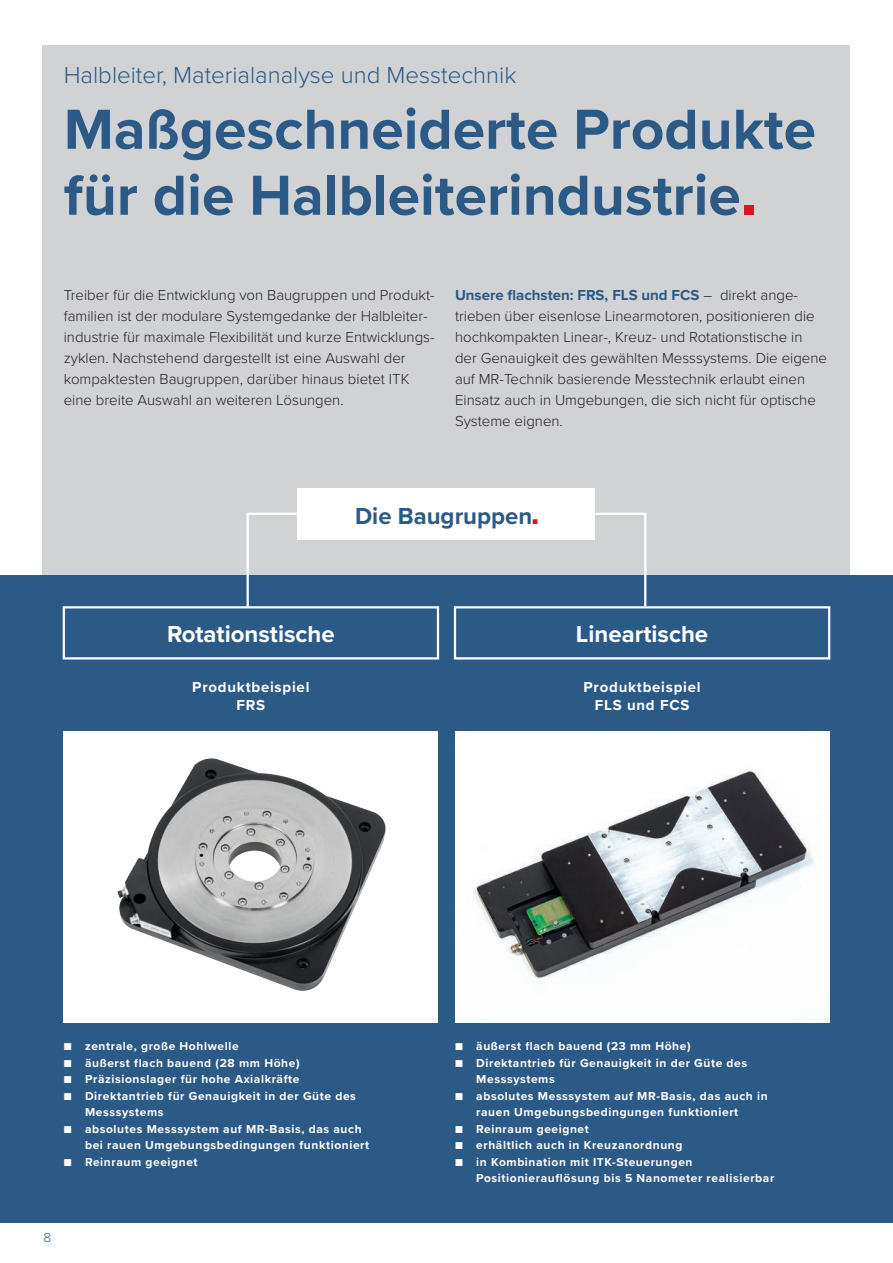
<style>
.page{position:relative;width:893px;height:1263px;background:#fff}
.page>*{position:absolute;margin:0;border:0;box-sizing:border-box;transform-origin:0 0}
.t1{font:700 58.5px/66px "Proxima Nova";color:#2c5a86}
.t2{font:300 24px "Proxima Nova";color:#2c5a86}
.t3{font:700 24px "Proxima Nova";color:#fff}
.t4{font:700 24px "Proxima Nova";color:#2c5a86}
.t5{font:300 15px/21px "Proxima Nova";color:#231f20}
.t6{font:700 15px/18px "Proxima Nova";letter-spacing:.05em;color:#fff;text-align:center}
.t7{font:300 13.5px "Proxima Nova";color:#2c5a86}
.t8{font:700 12px/16.5px "Proxima Nova";letter-spacing:.05em;color:#fff}
.t9{font:700 8.25px "Proxima Nova";color:#d7171f}
.s1{font-weight:700;color:#2c5a86}
</style>
<div class="page">
<div style="left:43px;top:45px;width:807px;height:1177px;background:#d1d2d4"></div>
<div style="left:0;top:575px;width:893px;height:647px;background:#2c5a86"></div>
<div style="left:64px;top:731px;width:374px;height:292px;background:#fff"></div>
<img style="left:117px;top:758px;width:269px;height:233px">
<img style="left:455px;top:731px;width:374px;height:292px">
<div style="left:298px;top:488px;width:297px;height:51px;background:#fff"></div>
<svg style="left:246px;top:511px;width:54px;height:95px"></svg>
<svg style="left:593px;top:512px;width:54px;height:94px"></svg>
<div style="left:63px;top:606px;width:376px;height:53px;border:2px solid #fff"></div>
<div style="left:454px;top:606px;width:376px;height:53px;border:2px solid #fff"></div>
<div style="left:744px;top:205px;width:10px;height:10px;background:#d7171f"></div>
<h2 class="t2" style="left:64px;top:57px;width:454px">Halbleiter, Materialanalyse und Messtechnik</h2>
<h1 class="t1" style="left:64px;top:95px;width:754px">Maßgeschneiderte Produkte für die Halbleiterindustrie</h1>
<p class="t5" style="left:64px;top:284px;width:372px">Treiber für die Entwicklung von Baugruppen und Produkt&shy;familien ist der modulare Systemgedanke der Halbleiter&shy;industrie für maximale Flexibilität und kurze Entwicklungs&shy;zyklen. Nachstehend dargestellt ist eine Auswahl der kompaktesten Baugruppen, darüber hinaus bietet ITK eine breite Auswahl an weiteren Lösungen.</p>
<p class="t5" style="left:455px;top:284px;width:374px"><span class="s1">Unsere flachsten: FRS, FLS und FCS</span> – direkt ange&shy;trieben über eisenlose Linearmotoren, positionieren die hochkompakten Linear-, Kreuz- und Rotationstische in der Genauigkeit des gewählten Messsystems. Die eigene auf MR-Technik basierende Messtechnik erlaubt einen Einsatz auch in Umgebungen, die sich nicht für optische Systeme eignen.</p>
<h2 class="t4" style="left:355px;top:498px;width:179px">Die Baugruppen</h2>
<p class="t9" style="left:532px;top:515px;width:7px">■</p>
<h2 class="t3" style="left:167px;top:616px;width:169px">Rotationstische</h2>
<h2 class="t3" style="left:576px;top:616px;width:134px">Lineartische</h2>
<p class="t6" style="left:192px;top:678px;width:119px">Produktbeispiel<br>FRS</p>
<p class="t6" style="left:583px;top:678px;width:119px">Produktbeispiel<br>FLS und FCS</p>
<p class="t8" style="left:64px;top:1038px;width:176px">■ zentrale, große Hohlwelle</p>
<p class="t8" style="left:64px;top:1054px;width:237px">■ äußerst flach bauend (28 mm Höhe)</p>
<p class="t8" style="left:64px;top:1071px;width:237px">■ Präzisionslager für hohe Axialkräfte</p>
<p class="t8" style="left:85px;top:1087px;width:272px;text-indent:-21px">■ Direktantrieb für Genauigkeit in der Güte des<br>Messsystems</p>
<p class="t8" style="left:85px;top:1120px;width:286px;text-indent:-21px">■ absolutes Messsystem auf MR-Basis, das auch bei rauen Umgebungsbedingungen funktioniert</p>
<p class="t8" style="left:64px;top:1153px;width:135px">■ Reinraum geeignet</p>
<p class="t7" style="left:43px;top:1227px;width:9px">8</p>
<p class="t8" style="left:455px;top:1038px;width:237px">■ äußerst flach bauend (23 mm Höhe)</p>
<p class="t8" style="left:476px;top:1054px;width:272px;text-indent:-21px">■ Direktantrieb für Genauigkeit in der Güte des<br>Messsystems</p>
<p class="t8" style="left:476px;top:1087px;width:293px;text-indent:-21px">■ absolutes Messsystem auf MR-Basis, das auch in rauen Umgebungsbedingungen funktioniert</p>
<p class="t8" style="left:455px;top:1120px;width:135px">■ Reinraum geeignet</p>
<p class="t8" style="left:455px;top:1137px;width:229px">■ erhältlich auch in Kreuzanordnung</p>
<p class="t8" style="left:476px;top:1153px;width:300px;text-indent:-21px">■ in Kombination mit ITK-Steuerungen<br>Positionierauflösung bis 5 Nanometer realisierbar</p>
</div>
